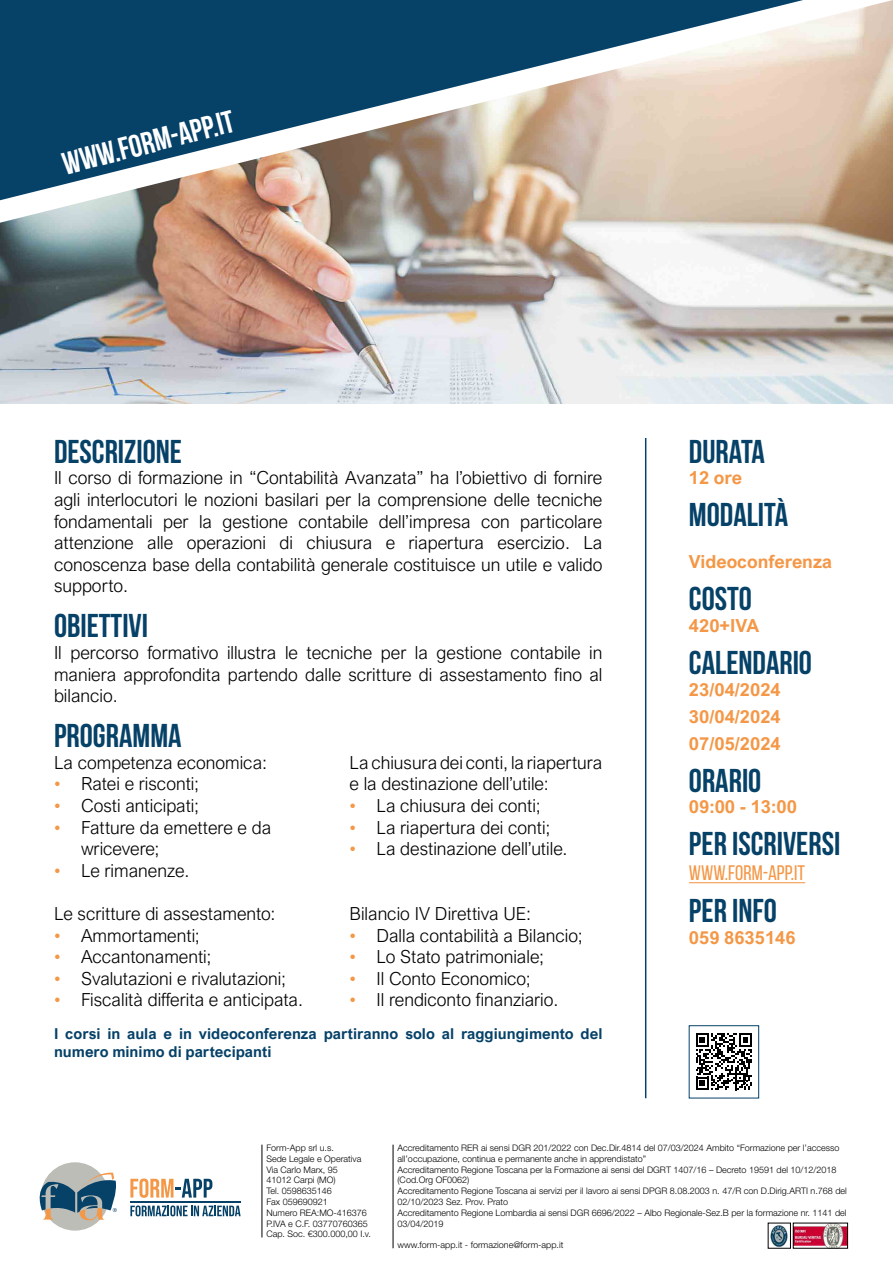
<style>
.page{position:relative;width:893px;height:1263px;background:#fff}
.page>*{position:absolute;margin:0;border:0;box-sizing:border-box;transform-origin:0 0}
.t1{font:700 33px "Bebas Neue";color:#064168}
.t2{font:700 31.5px "Bebas Neue";color:#fff}
.t3{font:21px "Bebas Neue";color:#f49746}
.t4{font:300 18px/21.6px "Arial Nova";color:#000;text-align:justify}
.t5{font:700 18px/27px "Arial Nova";color:#f49746;text-align:justify}
.t6{font:700 15px/18px "Arial Nova";color:#064168}
.t7{font:300 9px/10.8px "Helvetica Neue LT Pro";color:#000}
.s1{color:#f49746}
</style>
<div class="page">
<img style="left:0;top:0;width:893px;height:404px">
<svg style="left:696px;top:1033px;width:56px;height:57px"></svg>
<div style="left:689px;top:1025px;width:70px;height:73px;border:1px solid #064168"></div>
<hr style="left:689px;top:882px;width:116px;height:1px;background:#f49746">
<hr style="left:645px;top:438px;width:1px;height:660px;background:#064168">
<hr style="left:262px;top:1144px;width:1px;height:93px;background:#000">
<hr style="left:393px;top:1144px;width:1px;height:104px;background:#000">
<img style="left:795px;top:1225px;width:51px;height:21px">
<div style="left:793px;top:1223px;width:55px;height:25px;border:1px solid #000"></div>
<img style="left:770px;top:1225px;width:18px;height:21px">
<hr style="left:130px;top:1201px;width:111px;height:1px;background:#064168">
<svg style="left:130px;top:1205px;width:111px;height:11px"></svg>
<svg style="left:130px;top:1178px;width:82px;height:20px"></svg>
<div style="left:41px;top:1162px;width:68px;height:68px;background:#bdbdb7;border-radius:50%"></div>
<svg style="left:39px;top:1172px;width:78px;height:48px"></svg>
<h2 class="t2" style="left:59px;top:148px;width:178px;rotate:-15deg">WWW.FORM-APP.IT</h2>
<h1 class="t1" style="left:54px;top:433px;width:130px">DESCRIZIONE</h1>
<p class="t4" style="left:54px;top:467px;width:550px">Il corso di formazione in “Contabilità Avanzata” ha l’obiettivo di fornire agli interlocutori le nozioni basilari per la comprensione delle tecniche fondamentali per la gestione contabile dell’impresa con particolare attenzione alle operazioni di chiusura e riapertura esercizio. La conoscenza base della contabilità generale costituisce un utile e valido supporto.</p>
<h1 class="t1" style="left:54px;top:608px;width:96px">OBIETTIVI</h1>
<p class="t4" style="left:54px;top:642px;width:550px">Il percorso formativo illustra le tecniche per la gestione contabile in maniera approfondita partendo dalle scritture di assestamento fino al bilancio.</p>
<h1 class="t1" style="left:54px;top:718px;width:129px">PROGRAMMA</h1>
<p class="t4" style="left:54px;top:752px;width:214px">La competenza economica:</p>
<p class="t4" style="left:54px;top:773px;width:147px"><span class="s1">•</span> Ratei e risconti;</p>
<p class="t4" style="left:54px;top:795px;width:147px"><span class="s1">•</span> Costi anticipati;</p>
<p class="t4" style="left:81px;top:816px;width:192px;text-indent:-27px"><span class="s1">•</span> Fatture da emettere e da wricevere;</p>
<p class="t4" style="left:54px;top:860px;width:137px"><span class="s1">•</span> Le rimanenze.</p>
<p class="t4" style="left:54px;top:903px;width:223px">Le scritture di assestamento:</p>
<p class="t4" style="left:54px;top:924px;width:147px"><span class="s1">•</span> Ammortamenti;</p>
<p class="t4" style="left:54px;top:946px;width:159px"><span class="s1">•</span> Accantonamenti;</p>
<p class="t4" style="left:54px;top:968px;width:234px"><span class="s1">•</span> Svalutazioni e rivalutazioni;</p>
<p class="t4" style="left:54px;top:989px;width:251px"><span class="s1">•</span> Fiscalità differita e anticipata.</p>
<p class="t4" style="left:349px;top:752px;width:254px">La chiusura dei conti, la riapertura e la destinazione dell’utile:</p>
<p class="t4" style="left:349px;top:795px;width:193px"><span class="s1">•</span> La chiusura dei conti;</p>
<p class="t4" style="left:349px;top:816px;width:202px"><span class="s1">•</span> La riapertura dei conti;</p>
<p class="t4" style="left:349px;top:838px;width:220px"><span class="s1">•</span> La destinazione dell’utile.</p>
<p class="t4" style="left:349px;top:903px;width:183px">Bilancio IV Direttiva UE:</p>
<p class="t4" style="left:349px;top:924px;width:235px"><span class="s1">•</span> Dalla contabilità a Bilancio;</p>
<p class="t4" style="left:349px;top:946px;width:196px"><span class="s1">•</span> Lo Stato patrimoniale;</p>
<p class="t4" style="left:349px;top:968px;width:183px"><span class="s1">•</span> Il Conto Economico;</p>
<p class="t4" style="left:349px;top:989px;width:211px"><span class="s1">•</span> Il rendiconto finanziario.</p>
<p class="t6" style="left:54px;top:1024px;width:550px">I corsi in aula e in videoconferenza partiranno solo al raggiungimento del numero minimo di partecipanti</p>
<h1 class="t1" style="left:689px;top:433px;width:77px">DURATA</h1>
<p class="t5" style="left:689px;top:464px;width:55px">12 ore</p>
<h1 class="t1" style="left:689px;top:497px;width:101px">MODALITÀ</h1>
<p class="t5" style="left:689px;top:548px;width:144px">Videoconferenza</p>
<h1 class="t1" style="left:689px;top:581px;width:64px">COSTO</h1>
<p class="t5" style="left:689px;top:612px;width:72px">420+IVA</p>
<h1 class="t1" style="left:689px;top:644px;width:125px">CALENDARIO</h1>
<p class="t5" style="left:689px;top:676px;width:93px">23/04/2024<br>30/04/2024<br>07/05/2024</p>
<h1 class="t1" style="left:689px;top:762px;width:74px">ORARIO</h1>
<p class="t5" style="left:689px;top:793px;width:109px">09:00 - 13:00</p>
<h1 class="t1" style="left:689px;top:826px;width:153px">PER ISCRIVERSI</h1>
<p class="t3" style="left:689px;top:862px;width:118px">WWW.FORM-APP.IT</p>
<h1 class="t1" style="left:689px;top:893px;width:89px">PER INFO</h1>
<p class="t5" style="left:689px;top:924px;width:108px">059 8635146</p>
<p class="t7" style="left:266px;top:1142px;width:106px">Form-App srl u.s.<br>Sede Legale e Operativa<br>Via Carlo Marx, 95<br>41012 Carpi (MO)<br>Tel. 0598635146<br>Fax 059690921<br>Numero REA:MO-416376<br>P.IVA e C.F. 03770760365<br>Cap. Soc. €300.000,00 I.v.</p>
<p class="t7" style="left:397px;top:1142px;width:451px">Accreditamento RER ai sensi DGR 201/2022 con Dec.Dir.4814 del 07/03/2024 Ambito “Formazione per l’accesso all’occupazione, continua e permanente anche in apprendistato”<br>Accreditamento Regione Toscana per la Formazione ai sensi del DGRT 1407/16 – Decreto 19591 del 10/12/2018 (Cod.Org OF0062)<br>Accreditamento Regione Toscana ai servizi per il lavoro ai sensi DPGR 8.08.2003 n. 47/R con D.Dirig.ARTI n.768 del 02/10/2023 Sez. Prov. Prato<br>Accreditamento Regione Lombardia ai sensi DGR 6696/2022 – Albo Regionale-Sez.B per la formazione nr. 1141 del 03/04/2019</p>
<p class="t7" style="left:397px;top:1239px;width:167px">www.form-app.it - formazione@form-app.it</p>
</div>
